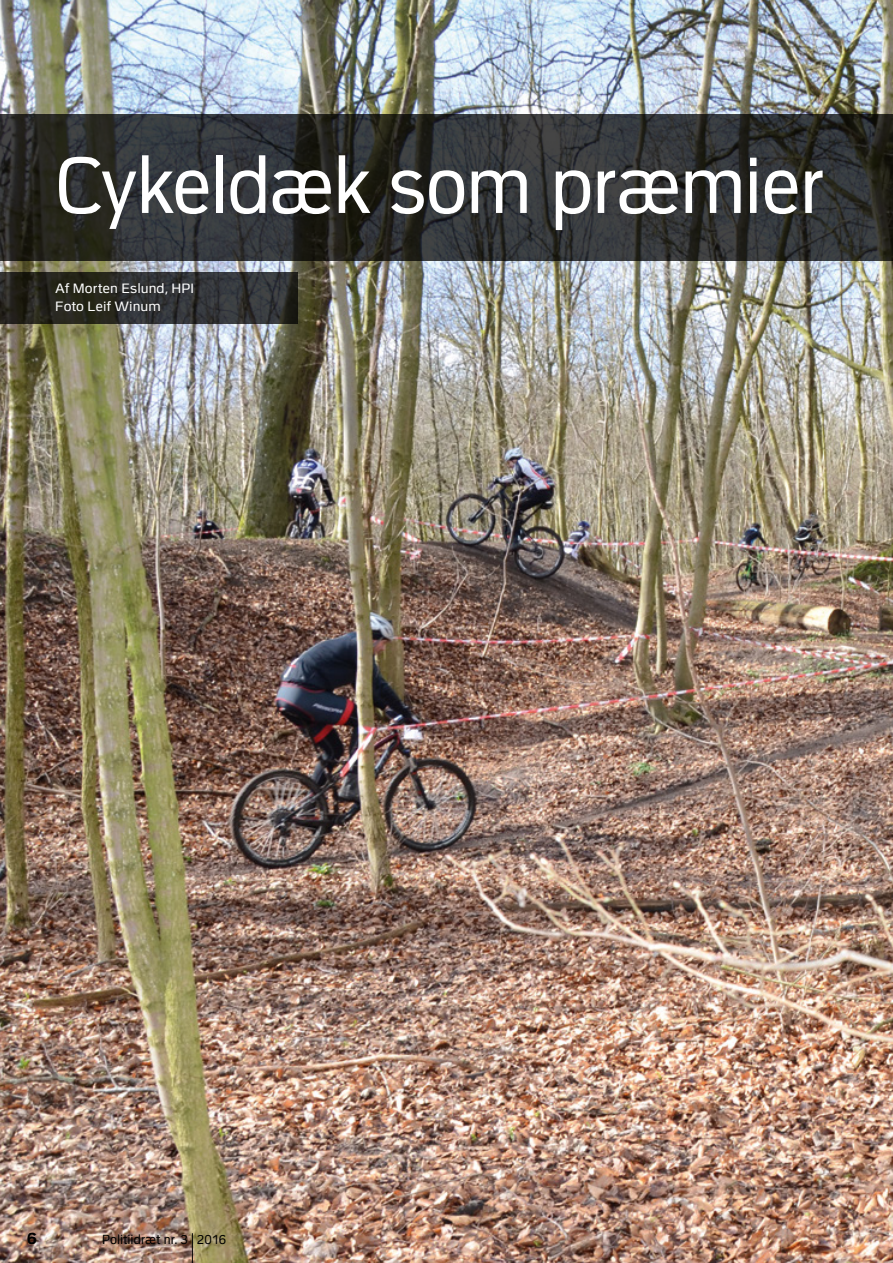
<style>
.page{position:relative;width:893px;height:1263px;background:#fff}
.page>*{position:absolute;margin:0;border:0;box-sizing:border-box;transform-origin:0 0}
.t1{font:79.2px "Politi";letter-spacing:-.03em;color:#fff;scale:.91 1}
.t2{font:700 16.5px "Politi";color:#000}
.t3{font:13.5px/18px "Politi";letter-spacing:.005em;color:#fff}
.t4{font:13.2px "Politi";letter-spacing:.005em;color:#000;scale:.91 1}
</style>
<div class="page">
<img style="left:0;top:0;width:893px;height:1263px">
<hr style="left:192px;top:1233px;width:1px;height:30px;background:#000">
<svg style="left:0;top:115px;width:893px;height:146px;background:#2e302f"></svg>
<svg style="left:0;top:272px;width:298px;height:51px;background:#2c2c2a"></svg>
<h1 class="t1" style="left:55px;top:143px;width:846px">Cykeldæk som præmier</h1>
<p class="t3" style="left:55px;top:280px;width:140px">Af Morten Eslund, HPI<br>Foto Leif Winum</p>
<p class="t2" style="left:27px;top:1229px;width:12px">6</p>
<p class="t4" style="left:102px;top:1232px;width:138px">Politiidræt nr. 3 2016</p>
</div>
